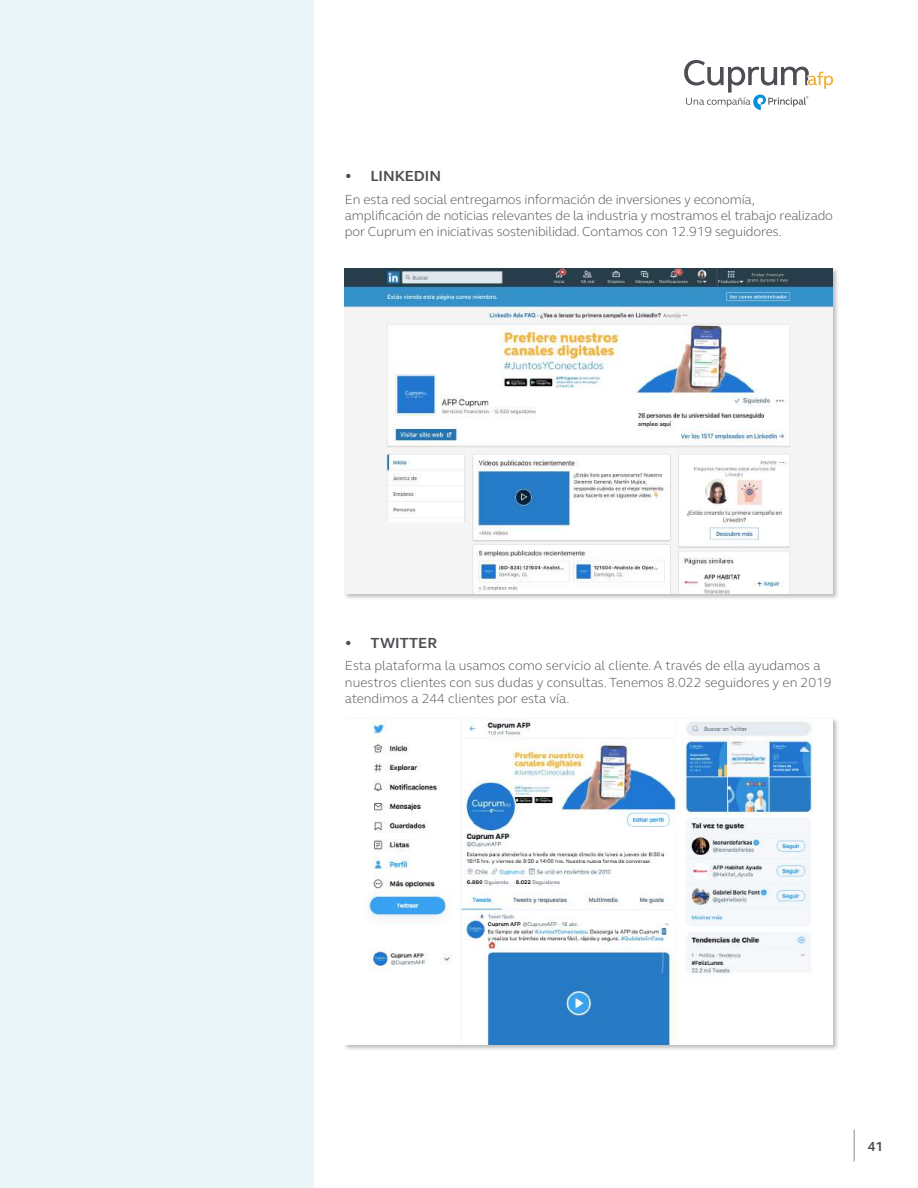
<style>
.page{position:relative;width:918px;height:1188px;background:#fff}
.page>*{position:absolute;margin:0;border:0;box-sizing:border-box;transform-origin:0 0}
.t1{font:700 15px "FS Elliot Pro";color:#4d4e53}
.t2{font:300 13.5px/16.2px "FS Elliot Pro";letter-spacing:-.01em;color:#4d4e53}
.t3{font:700 13.5px "FS Elliot Pro";color:#4d4e53}
</style>
<div class="page">
<svg style="left:684px;top:60px;width:149px;height:50px"></svg>
<hr style="left:854px;top:1130px;width:1px;height:31px;background:#8c8d8e">
<div style="left:344px;top:267px;width:495px;height:334px;background:#231f20;opacity:.3"></div>
<img style="left:345px;top:269px;width:488px;height:325px">
<div style="left:344px;top:718px;width:495px;height:333px;background:#231f20;opacity:.3"></div>
<img style="left:345px;top:719px;width:488px;height:325px">
<div style="left:0;top:0;width:313px;height:1188px;background:#eaf6f7"></div>
<p class="t1" style="left:345px;top:166px;width:98px">• LINKEDIN</p>
<p class="t2" style="left:345px;top:191px;width:490px">En esta red social entregamos información de inversiones y economía, amplificación de noticias relevantes de la industria y mostramos el trabajo realizado por Cuprum en iniciativas sostenibilidad. Contamos con 12.919 seguidores.</p>
<p class="t1" style="left:345px;top:633px;width:94px">• TWITTER</p>
<p class="t2" style="left:345px;top:657px;width:488px">Esta plataforma la usamos como servicio al cliente. A través de ella ayudamos a nuestros clientes con sus dudas y consultas. Tenemos 8.022 seguidores y en 2019 atendimos a 244 clientes por esta vía.</p>
<p class="t3" style="left:868px;top:1137px;width:17px">41</p>
</div>
